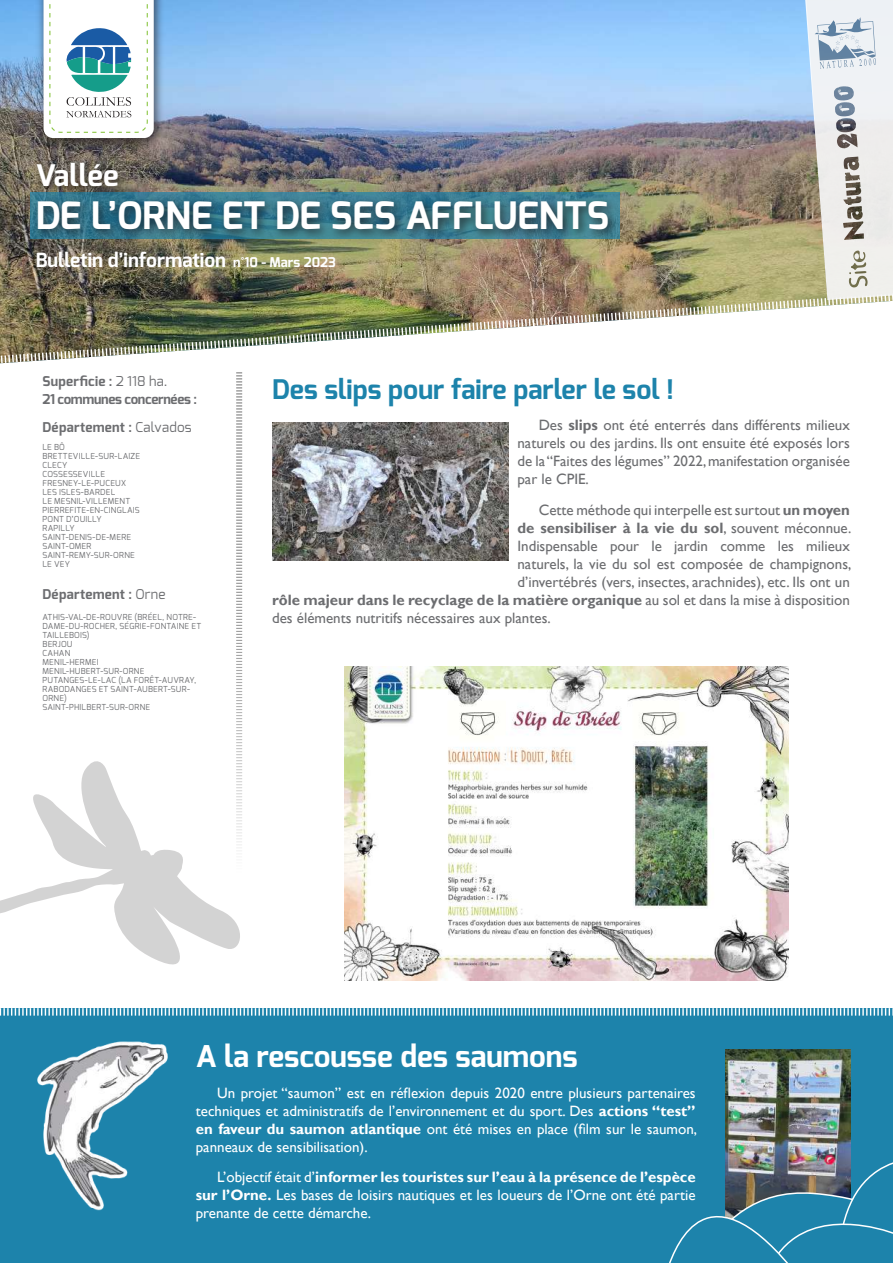
<style>
.page{position:relative;width:893px;height:1263px;background:#fff}
.page>*{position:absolute;margin:0;border:0;box-sizing:border-box;transform-origin:0 0}
.t1{font:700 37.8px "Exo";color:#fff}
.t2{font:700 30px "Exo";color:#fff}
.t3{font:700 29.7px "Exo";color:#fff}
.t4{font:700 27px "Exo";color:#1d83ab}
.t5{font:700 19.5px "Exo";color:#fff}
.t6{font:15px/18px "Gill Sans";color:#fff;text-align:justify}
.t7{font:15px/18px "Gill Sans";color:#6c6d70;text-align:justify}
.t8{font:700 15px "Gill Sans";color:#6c6d70}
.t9{font:700 13.5px/18px "Exo";letter-spacing:-.02em;color:#6c6d70}
.t10{font:700 13.5px "Exo";letter-spacing:.015em;color:#6c6d70}
.t11{font:8.25px/9px "Exo";letter-spacing:.03em;color:#6c6d70}
.s1{font-size:13.5px}
.s2{font-weight:400}
.s3{font-weight:700}
</style>
<div class="page">
<svg style="left:0;top:761px;width:240px;height:204px"></svg>
<img style="left:0;top:0;width:893px;height:364px">
<svg style="left:798px;top:0;width:95px;height:300px;background:#d0d3d1"></svg>
<div style="left:32px;top:158px;width:587px;height:82px;background:#231f20;opacity:.75"></div>
<div style="left:34px;top:0;width:127px;height:155px;background:#231f20;opacity:.3"></div>
<div style="left:38px;top:0;width:127px;height:149px;background:#231f20;opacity:.5"></div>
<svg style="left:44px;top:0;width:110px;height:138px"></svg>
<svg style="left:236px;top:372px;width:6px;height:500px"></svg>
<img style="left:272px;top:422px;width:237px;height:138px">
<img style="left:344px;top:667px;width:444px;height:314px">
<div style="left:0;top:1008px;width:893px;height:255px;background:#1d83ab"></div>
<img style="left:726px;top:1049px;width:124px;height:94px">
<img style="left:15px;top:1026px;width:176px;height:187px">
<img style="left:657px;top:1143px;width:236px;height:120px">
<h3 class="t3" style="left:36px;top:156px;width:84px">Vallée</h3>
<h1 class="t1" style="left:36px;top:191px;width:575px">DE L’ORNE ET DE SES AFFLUENTS</h1>
<h3 class="t5" style="left:36px;top:247px;width:302px">Bulletin d’information <span class="s1">n°10 - Mars 2023</span></h3>
<h3 class="t9" style="left:43px;top:372px;width:156px">Superficie : <span class="s2">2 118 ha.<br></span>21 communes concernées :</h3>
<h3 class="t10" style="left:43px;top:419px;width:151px">Département : <span class="s2">Calvados</span></h3>
<p class="t11" style="left:43px;top:443px;width:99px">LE BÔ<br>BRETTEVILLE-SUR-LAIZE<br>CLECY<br>COSSESSEVILLE<br>FRESNEY-LE-PUCEUX<br>LES ISLES-BARDEL<br>LE MESNIL-VILLEMENT<br>PIERREFITE-EN-CINGLAIS<br>PONT D’OUILLY<br>RAPILLY<br>SAINT-DENIS-DE-MERE<br>SAINT-OMER<br>SAINT-REMY-SUR-ORNE<br>LE VEY</p>
<h3 class="t10" style="left:43px;top:585px;width:125px">Département : <span class="s2">Orne</span></h3>
<p class="t11" style="left:43px;top:612px;width:160px">ATHIS-VAL-DE-ROUVRE (BRÉEL, NOTRE-<br>DAME-DU-ROCHER, SÉGRIE-FONTAINE ET<br>TAILLEBOIS)<br>BERJOU<br>CAHAN<br>MENIL-HERMEI<br>MENIL-HUBERT-SUR-ORNE<br>PUTANGES-LE-LAC (LA FORÊT-AUVRAY,<br>RABODANGES ET SAINT-AUBERT-SUR-<br>ORNE)<br>SAINT-PHILBERT-SUR-ORNE</p>
<h3 class="t4" style="left:272px;top:372px;width:403px">Des slips pour faire parler le sol !</h3>
<h3 class="t7" style="left:517px;top:416px;width:334px;text-indent:21px">Des <span class="s3">slips</span> ont été enterrés dans différents milieux naturels ou des jardins. Ils ont ensuite été exposés lors de la “Faites des légumes” 2022, manifestation organisée par le CPIE.</h3>
<h3 class="t7" style="left:539px;top:501px;width:313px">Cette méthode qui interpelle est surtout <span class="s3">un moyen</span></h3>
<h3 class="t8" style="left:517px;top:519px;width:335px">de sensibiliser à la vie du sol<span class="s2">, souvent méconnue.</span></h3>
<h3 class="t7" style="left:517px;top:537px;width:334px">Indispensable pour le jardin comme les milieux</h3>
<h3 class="t7" style="left:517px;top:555px;width:335px">naturels, la vie du sol est composée de champignons,</h3>
<h3 class="t7" style="left:517px;top:573px;width:334px">d’invertébrés (vers, insectes, arachnides), etc. Ils ont un</h3>
<h3 class="t8" style="left:272px;top:591px;width:579px">rôle majeur dans le recyclage de la matière organique <span class="s2">au sol et dans la mise à disposition</span></h3>
<h3 class="t7" style="left:272px;top:609px;width:280px">des éléments nutritifs nécessaires aux plantes.</h3>
<h2 class="t2" style="left:196px;top:1037px;width:383px">A la rescousse des saumons</h2>
<p class="t6" style="left:196px;top:1084px;width:503px;text-indent:21px">Un projet “saumon” est en réflexion depuis 2020 entre plusieurs partenaires techniques et administratifs de l’environnement et du sport. Des <span class="s3">actions “test” en faveur du saumon atlantique</span> ont été mises en place (film sur le saumon, panneaux de sensibilisation).</p>
<h3 class="t6" style="left:196px;top:1169px;width:501px;text-indent:21px">L’objectif était d’<span class="s3">informer les touristes sur l’eau à la présence de l’espèce sur l’Orne.</span> Les bases de loisirs nautiques et les loueurs de l’Orne ont été partie prenante de cette démarche.</h3>
</div>
